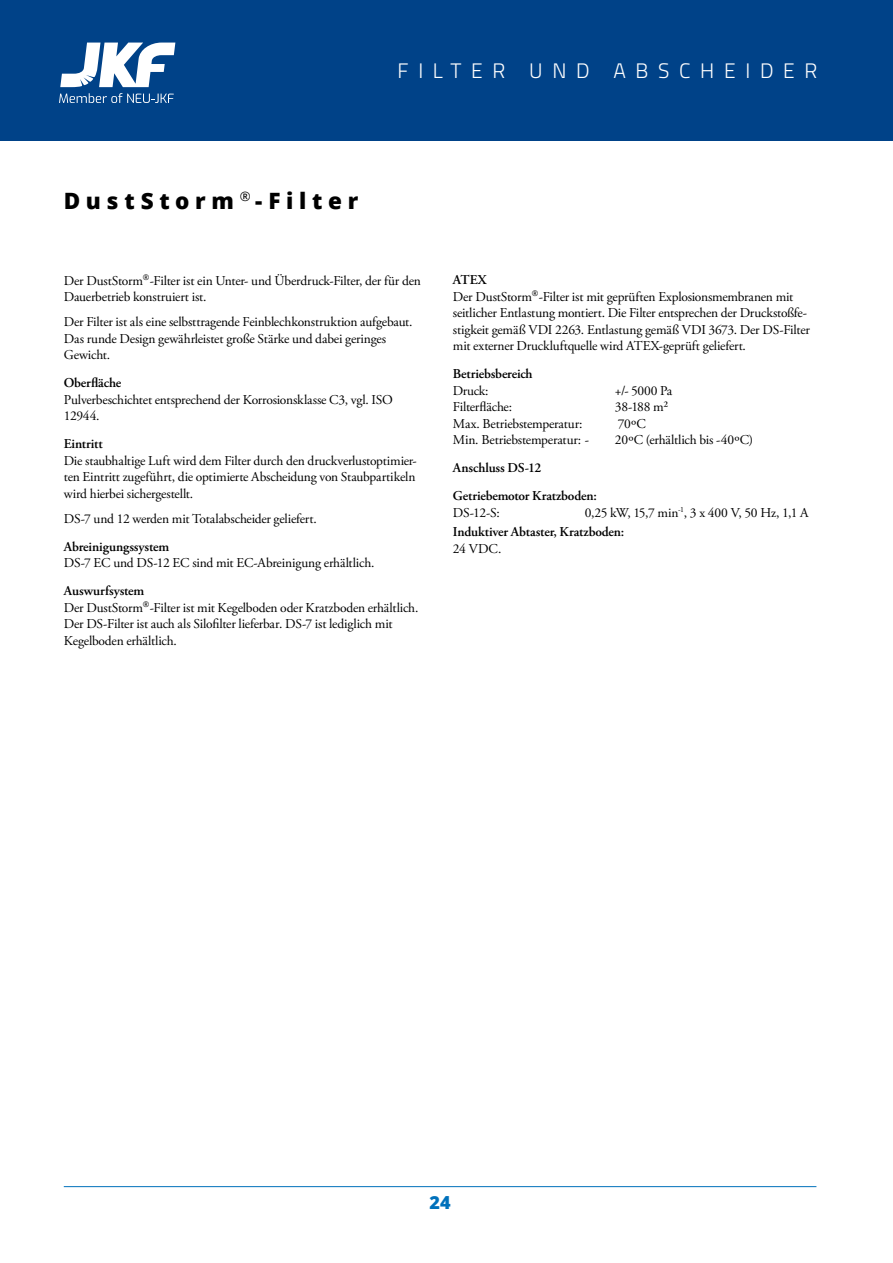
<style>
.page{position:relative;width:893px;height:1263px;background:#fff}
.page>*{position:absolute;margin:0;border:0;box-sizing:border-box;transform-origin:0 0}
.t1{font:800 22.5px "Open Sans";letter-spacing:.25em;color:#000}
.t2{font:300 21px "Titillium";letter-spacing:.46em;color:#fff}
.t3{font:800 18px "Open Sans";color:#0071bb}
.t4{font:13.5px/16.5px "Adobe Garamond Pro";letter-spacing:-.015em;color:#000}
.t5{font:600 13.5px/28px "Adobe Garamond Pro";letter-spacing:-.015em;color:#000}
.s1{font-weight:600}
</style>
<div class="page">
<hr style="left:64px;top:1186px;width:752px;height:1px;background:#0071bb">
<div style="left:0;top:0;width:893px;height:140px;background:#004288"></div>
<svg style="left:60px;top:43px;width:115px;height:44px"></svg>
<svg style="left:59px;top:93px;width:115px;height:10px"></svg>
<h2 class="t2" style="left:398px;top:55px;width:421px">FILTER UND ABSCHEIDER</h2>
<h1 class="t1" style="left:64px;top:183px;width:296px">DustStorm <sup>®</sup>-Filter</h1>
<p class="t4" style="left:64px;top:273px;width:359px">Der DustStorm<sup>®</sup>-Filter ist ein Unter- und Überdruck-Filter, der für den<br>Dauerbetrieb konstruiert ist.</p>
<p class="t4" style="left:64px;top:314px;width:350px">Der Filter ist als eine selbsttragende Feinblechkonstruktion aufgebaut.<br>Das runde Design gewährleistet große Stärke und dabei geringes<br>Gewicht.</p>
<p class="t5" style="left:64px;top:369px;width:59px">Oberfläche</p>
<p class="t4" style="left:64px;top:392px;width:331px">Pulverbeschichtet entsprechend der Korrosionsklasse C3, vgl. ISO<br>12944.</p>
<p class="t5" style="left:64px;top:430px;width:40px">Eintritt</p>
<p class="t4" style="left:64px;top:453px;width:355px;text-align:justify">Die staubhaltige Luft wird dem Filter durch den druckverlustoptimier&shy;ten Eintritt zugeführt, die optimierte Abscheidung von Staubpartikeln wird hierbei sichergestellt.</p>
<p class="t4" style="left:64px;top:511px;width:255px">DS-7 und 12 werden mit Totalabscheider geliefert.</p>
<p class="t5" style="left:64px;top:532px;width:107px">Abreinigungssystem</p>
<p class="t4" style="left:64px;top:555px;width:312px">DS-7 EC und DS-12 EC sind mit EC-Abreinigung erhältlich.</p>
<p class="t4" style="left:64px;top:583px;width:356px"><span class="s1">Auswurfsystem<br></span>Der DustStorm<sup>®</sup>-Filter ist mit Kegelboden oder Kratzboden erhältlich.<br>Der DS-Filter ist auch als Silofilter lieferbar. DS-7 ist lediglich mit Kegelboden erhältlich.</p>
<p class="t4" style="left:453px;top:272px;width:359px"><span class="s1">ATEX<br></span>Der DustStorm<sup>®</sup>-Filter ist mit geprüften Explosionsmembranen mit seitlicher Entlastung montiert. Die Filter entsprechen der Druckstoßfe&shy;stigkeit gemäß VDI 2263. Entlastung gemäß VDI 3673. Der DS-Filter mit externer Druckluftquelle wird ATEX-geprüft geliefert.</p>
<p class="t5" style="left:453px;top:360px;width:81px">Betriebsbereich</p>
<p class="t4" style="left:453px;top:382px;width:37px">Druck:</p>
<p class="t4" style="left:615px;top:382px;width:59px">+/- 5000 Pa</p>
<p class="t4" style="left:453px;top:399px;width:61px">Filterfläche:</p>
<p class="t4" style="left:615px;top:399px;width:55px">38-188 m²</p>
<p class="t4" style="left:453px;top:415px;width:131px">Max. Betriebstemperatur:</p>
<p class="t4" style="left:618px;top:415px;width:29px">70ºC</p>
<p class="t4" style="left:453px;top:432px;width:138px">Min. Betriebstemperatur: -</p>
<p class="t4" style="left:615px;top:432px;width:140px">20ºC (erhältlich bis -40ºC)</p>
<p class="t5" style="left:453px;top:454px;width:145px">Anschluss DS-12<br>Getriebemotor Kratzboden:</p>
<p class="t4" style="left:453px;top:504px;width:49px">DS-12-S:</p>
<p class="t4" style="left:453px;top:503px;width:357px;line-height:19.5px;text-indent:132px">0,25 kW, 15,7 min<sup>-1</sup>, 3 x 400 V, 50 Hz, 1,1 A<br><span class="s1">Induktiver Abtaster, Kratzboden:</span></p>
<p class="t4" style="left:453px;top:540px;width:50px">24 VDC.</p>
<h3 class="t3" style="left:430px;top:1188px;width:23px">24</h3>
</div>
